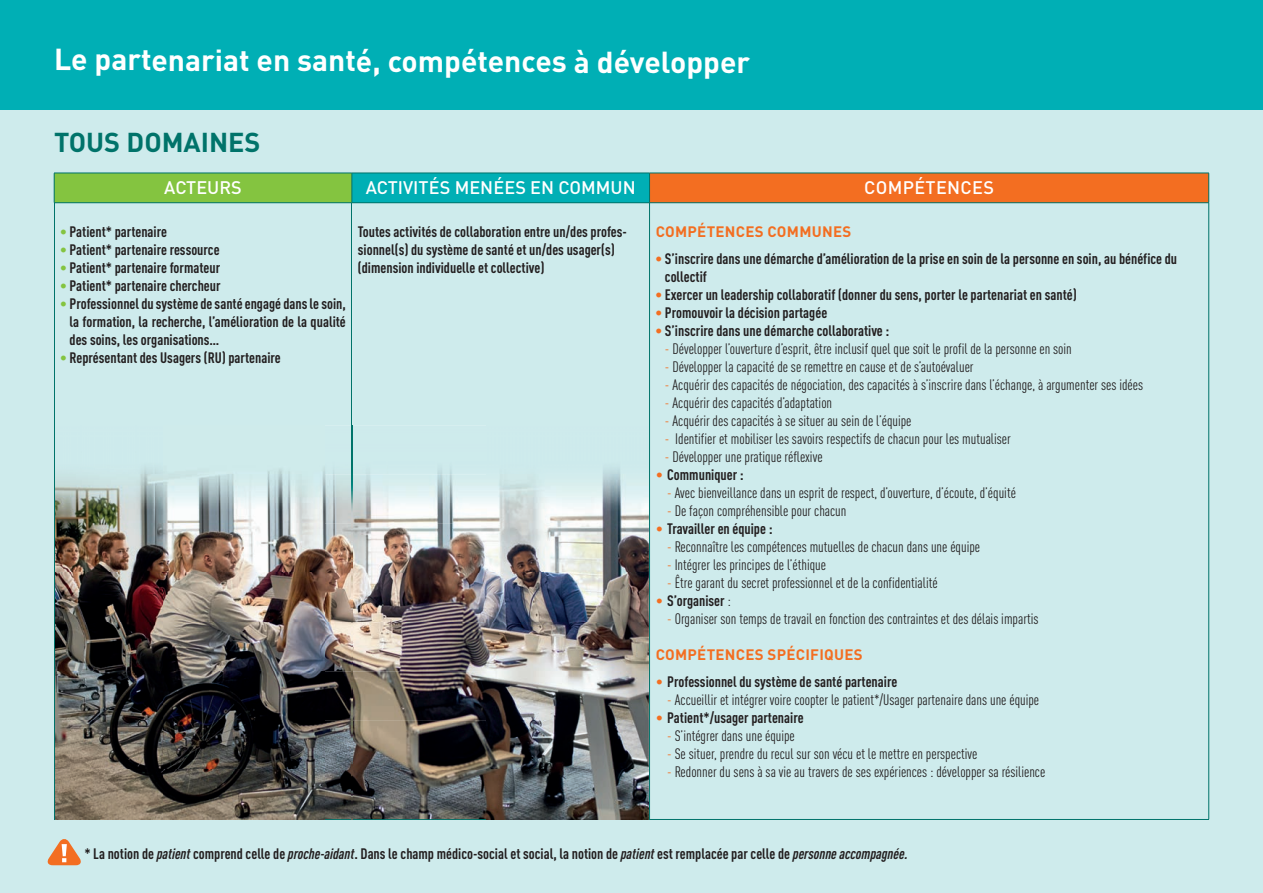
<style>
.page{position:relative;width:1263px;height:893px;background:#fff}
.page>*{position:absolute;margin:0;border:0;box-sizing:border-box;transform-origin:0 0}
.t1{font:700 30px "DIN Pro";color:#fff}
.t2{font:700 27px "DIN Pro";color:#00736a}
.t3{font:500 18px "DIN Pro";color:#fff}
.t4{font:500 18px "DIN Pro";letter-spacing:.02em;color:#fff}
.t5{font:condensed 15px "DIN Pro";color:#231f20}
.t6{font:700 condensed 15px/18px "DIN Pro";color:#231f20}
.t7{font:700 15px "DIN Pro";letter-spacing:.02em;color:#f36e21}
.s1{color:#84c440}
.s2{color:#f36e21}
.s3{font-weight:400;font-stretch:normal;color:#f36e21}
.s4{font-weight:400}
.s5{font-style:italic}
</style>
<div class="page">
<div style="left:0;top:109px;width:1263px;height:784px;background:#ceebec"></div>
<div style="left:0;top:0;width:1263px;height:109px;background:#00afb5"></div>
<div style="left:54px;top:173px;width:298px;height:30px;background:#84c440"></div>
<div style="left:352px;top:173px;width:297px;height:30px;background:#00afb5"></div>
<div style="left:649px;top:173px;width:560px;height:30px;background:#f36e21"></div>
<hr style="left:54px;top:173px;width:298px;height:1px;background:#00736a">
<hr style="left:54px;top:173px;width:1px;height:30px;background:#00736a">
<hr style="left:352px;top:173px;width:297px;height:1px;background:#00736a">
<hr style="left:352px;top:173px;width:1px;height:30px;background:#00736a">
<hr style="left:649px;top:173px;width:560px;height:1px;background:#00736a">
<hr style="left:649px;top:173px;width:1px;height:30px;background:#00736a">
<hr style="left:1208px;top:173px;width:1px;height:30px;background:#00736a">
<hr style="left:54px;top:202px;width:298px;height:1px;background:#00736a">
<hr style="left:54px;top:203px;width:1px;height:616px;background:#00736a">
<hr style="left:352px;top:202px;width:297px;height:1px;background:#00736a">
<hr style="left:352px;top:203px;width:1px;height:616px;background:#00736a">
<hr style="left:649px;top:202px;width:560px;height:1px;background:#00736a">
<hr style="left:649px;top:203px;width:1px;height:616px;background:#00736a">
<hr style="left:1208px;top:203px;width:1px;height:616px;background:#00736a">
<hr style="left:54px;top:819px;width:298px;height:1px;background:#00736a">
<hr style="left:352px;top:819px;width:297px;height:1px;background:#00736a">
<hr style="left:649px;top:819px;width:560px;height:1px;background:#00736a">
<img style="left:55px;top:425px;width:593px;height:394px">
<img style="left:352px;top:425px;width:1px;height:394px">
<svg style="left:46px;top:838px;width:36px;height:27px"></svg>
<h1 class="t1" style="left:54px;top:36px;width:698px">Le partenariat en santé, compétences à développer</h1>
<h2 class="t2" style="left:54px;top:120px;width:208px">TOUS DOMAINES</h2>
<p class="t3" style="left:164px;top:173px;width:79px">ACTEURS</p>
<p class="t3" style="left:366px;top:173px;width:271px">ACTIVITÉS MENÉES EN COMMUN</p>
<p class="t4" style="left:864px;top:173px;width:131px">COMPÉTENCES</p>
<p class="t6" style="left:60px;top:222px;width:108px"><span class="s1">•</span> Patient* partenaire</p>
<p class="t6" style="left:60px;top:240px;width:161px"><span class="s1">•</span> Patient* partenaire ressource</p>
<p class="t6" style="left:60px;top:258px;width:162px"><span class="s1">•</span> Patient* partenaire formateur</p>
<p class="t6" style="left:60px;top:276px;width:162px"><span class="s1">•</span> Patient* partenaire chercheur</p>
<p class="t6" style="left:70px;top:294px;width:278px;text-align:justify;text-indent:-9px"><span class="s1">•</span> Professionnel du système de santé engagé dans le soin, la formation, la recherche, l’amélioration de la qualité des soins, les organisations…</p>
<p class="t6" style="left:60px;top:348px;width:222px"><span class="s1">•</span> Représentant des Usagers (RU) partenaire</p>
<p class="t6" style="left:358px;top:222px;width:271px">Toutes activités de collaboration entre un/des profes&shy;sionnel(s) du système de santé et un/des usager(s) (dimension individuelle et collective)</p>
<p class="t7" style="left:656px;top:219px;width:197px">COMPÉTENCES COMMUNES</p>
<p class="t6" style="left:665px;top:249px;width:514px;text-indent:-9px"><span class="s2">•</span> S’inscrire dans une démarche d’amélioration de la prise en soin de la personne en soin, au bénéfice du collectif</p>
<p class="t6" style="left:655px;top:285px;width:423px"><span class="s2">•</span> Exercer un leadership collaboratif (donner du sens, porter le partenariat en santé)</p>
<p class="t6" style="left:655px;top:303px;width:173px"><span class="s2">•</span> Promouvoir la décision partagée</p>
<p class="t6" style="left:655px;top:321px;width:235px"><span class="s2">•</span> S’inscrire dans une démarche collaborative :</p>
<p class="t5" style="left:665px;top:338px;width:408px"><span class="s2">-</span> Développer l’ouverture d’esprit, être inclusif quel que soit le profil de la personne en soin</p>
<p class="t5" style="left:665px;top:356px;width:310px"><span class="s2">-</span> Développer la capacité de se remettre en cause et de s’autoévaluer</p>
<p class="t5" style="left:665px;top:374px;width:480px"><span class="s2">-</span> Acquérir des capacités de négociation, des capacités à s’inscrire dans l’échange, à argumenter ses idées</p>
<p class="t5" style="left:665px;top:392px;width:169px"><span class="s2">-</span> Acquérir des capacités d’adaptation</p>
<p class="t5" style="left:665px;top:410px;width:248px"><span class="s2">-</span> Acquérir des capacités à se situer au sein de l’équipe</p>
<p class="t5" style="left:665px;top:428px;width:347px"><span class="s2">-</span> Identifier et mobiliser les savoirs respectifs de chacun pour les mutualiser</p>
<p class="t5" style="left:665px;top:446px;width:159px"><span class="s2">-</span> Développer une pratique réflexive</p>
<p class="t6" style="left:655px;top:465px;width:90px"><span class="s3">•</span> Communiquer :</p>
<p class="t5" style="left:667px;top:482px;width:350px"><span class="s2">-</span> Avec bienveillance dans un esprit de respect, d’ouverture, d’écoute, d’équité</p>
<p class="t5" style="left:667px;top:500px;width:181px"><span class="s2">-</span> De façon compréhensible pour chacun</p>
<p class="t6" style="left:655px;top:519px;width:118px"><span class="s3">•</span> Travailler en équipe :</p>
<p class="t5" style="left:667px;top:536px;width:314px"><span class="s2">-</span> Reconnaître les compétences mutuelles de chacun dans une équipe</p>
<p class="t5" style="left:667px;top:554px;width:160px"><span class="s2">-</span> Intégrer les principes de l’éthique</p>
<p class="t5" style="left:667px;top:572px;width:272px"><span class="s2">-</span> Être garant du secret professionnel et de la confidentialité</p>
<p class="t6" style="left:655px;top:591px;width:77px"><span class="s3">•</span> S’organiser <span class="s4">:</span></p>
<p class="t5" style="left:667px;top:608px;width:373px"><span class="s2">-</span> Organiser son temps de travail en fonction des contraintes et des délais impartis</p>
<p class="t7" style="left:656px;top:642px;width:209px">COMPÉTENCES SPÉCIFIQUES</p>
<p class="t6" style="left:655px;top:672px;width:243px"><span class="s3">•</span> Professionnel du système de santé partenaire</p>
<p class="t5" style="left:667px;top:689px;width:373px"><span class="s2">-</span> Accueillir et intégrer voire coopter le patient*/Usager partenaire dans une équipe</p>
<p class="t6" style="left:655px;top:708px;width:150px"><span class="s3">•</span> Patient*/usager partenaire</p>
<p class="t5" style="left:667px;top:725px;width:129px"><span class="s2">-</span> S’intégrer dans une équipe</p>
<p class="t5" style="left:667px;top:743px;width:312px"><span class="s2">-</span> Se situer, prendre du recul sur son vécu et le mettre en perspective</p>
<p class="t5" style="left:667px;top:761px;width:380px"><span class="s2">-</span> Redonner du sens à sa vie au travers de ses expériences : développer sa résilience</p>
<p class="t6" style="left:84px;top:843px;width:825px">* La notion de <span class="s5">patient</span> comprend celle de <span class="s5">proche-aidant</span>. Dans le champ médico-social et social, la notion de <span class="s5">patient</span> est remplacée par celle de <span class="s5">personne accompagnée.</span></p>
</div>
